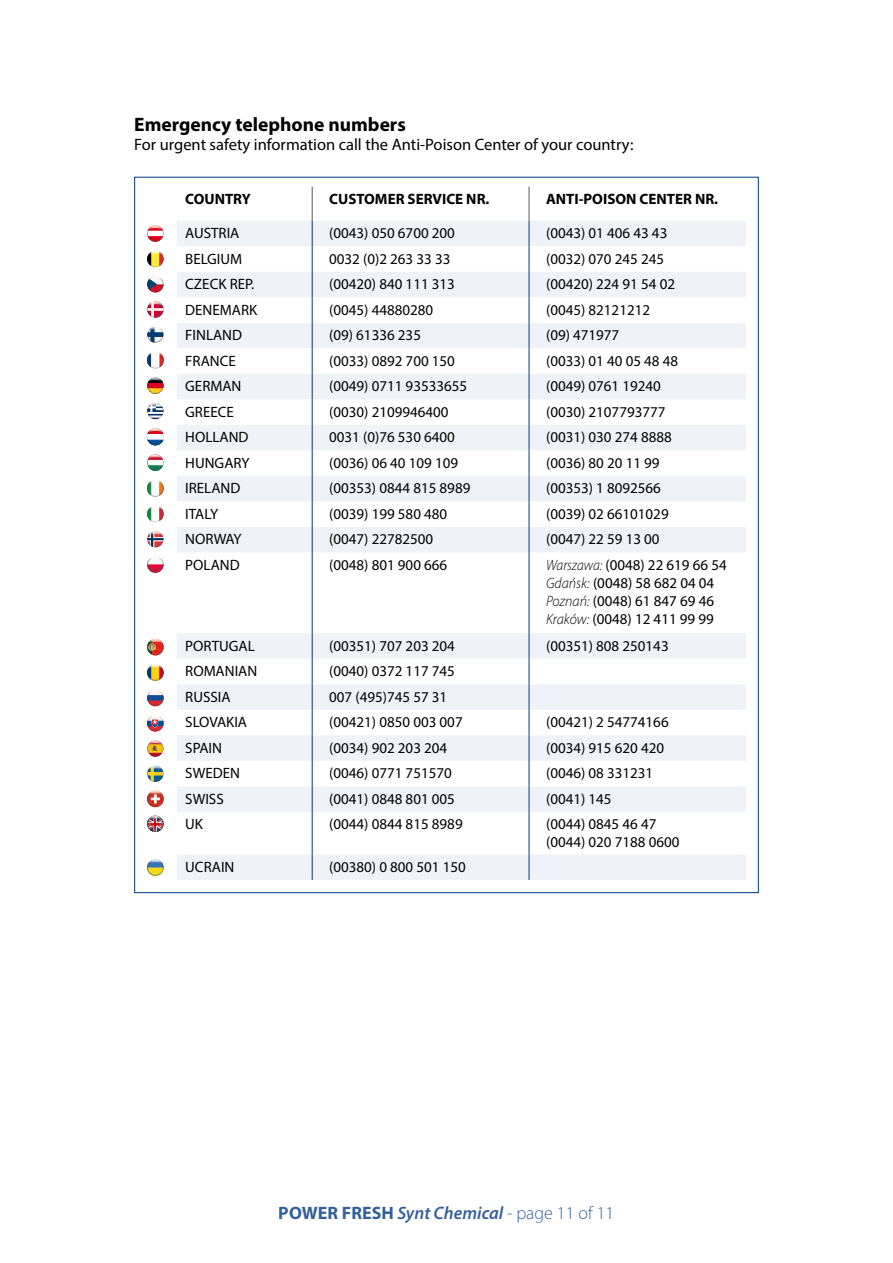
<style>
.page{position:relative;width:893px;height:1263px;background:#fff}
.page>*{position:absolute;margin:0;border:0;box-sizing:border-box;transform-origin:0 0}
.t1{font:700 19.5px "Myriad Pro";color:#000}
.t2{font:italic 600 18px "Myriad Pro";color:#003882}
.t3{font:16.5px "Myriad Pro";color:#000}
.t4{font:15px/18px "Myriad Pro";color:#000}
.t5{font:700 15px "Myriad Pro";color:#000}
.s1{font-weight:300;font-style:italic}
.s2{font-weight:700;font-style:normal}
.s3{font-weight:300;font-style:normal}
</style>
<div class="page">
<svg style="left:177px;top:221px;width:569px;height:659px"></svg>
<svg style="left:312px;top:221px;width:1px;height:331px"></svg>
<svg style="left:529px;top:221px;width:1px;height:331px"></svg>
<hr style="left:312px;top:552px;width:1px;height:81px;background:#003882">
<hr style="left:529px;top:552px;width:1px;height:81px;background:#003882">
<svg style="left:312px;top:633px;width:1px;height:179px"></svg>
<svg style="left:529px;top:633px;width:1px;height:179px"></svg>
<hr style="left:312px;top:812px;width:1px;height:42px;background:#003882">
<hr style="left:529px;top:812px;width:1px;height:42px;background:#003882">
<svg style="left:312px;top:854px;width:1px;height:26px"></svg>
<svg style="left:529px;top:854px;width:1px;height:26px"></svg>
<hr style="left:312px;top:187px;width:1px;height:34px;background:#58585a">
<hr style="left:529px;top:187px;width:1px;height:34px;background:#58585a">
<svg style="left:147px;top:859px;width:17px;height:17px"></svg>
<svg style="left:147px;top:815px;width:17px;height:17px"></svg>
<img style="left:147px;top:795px;width:17px;height:12px">
<svg style="left:150px;top:790px;width:11px;height:13px"></svg>
<img style="left:148px;top:791px;width:15px;height:4px">
<svg style="left:147px;top:765px;width:17px;height:17px"></svg>
<svg style="left:147px;top:740px;width:17px;height:17px"></svg>
<svg style="left:147px;top:718px;width:17px;height:13px"></svg>
<img style="left:148px;top:715px;width:14px;height:4px">
<svg style="left:147px;top:694px;width:17px;height:12px"></svg>
<img style="left:148px;top:690px;width:15px;height:4px">
<svg style="left:147px;top:664px;width:17px;height:17px"></svg>
<svg style="left:147px;top:639px;width:17px;height:16px"></svg>
<svg style="left:147px;top:560px;width:17px;height:13px"></svg>
<img style="left:148px;top:556px;width:15px;height:4px">
<svg style="left:147px;top:531px;width:16px;height:16px"></svg>
<svg style="left:147px;top:506px;width:17px;height:16px"></svg>
<svg style="left:147px;top:481px;width:17px;height:16px"></svg>
<svg style="left:147px;top:458px;width:17px;height:13px"></svg>
<img style="left:148px;top:454px;width:14px;height:4px">
<svg style="left:147px;top:432px;width:17px;height:13px"></svg>
<img style="left:148px;top:428px;width:15px;height:4px">
<svg style="left:147px;top:403px;width:17px;height:16px"></svg>
<svg style="left:147px;top:377px;width:17px;height:17px"></svg>
<svg style="left:147px;top:352px;width:17px;height:16px"></svg>
<svg style="left:147px;top:326px;width:16px;height:17px"></svg>
<svg style="left:147px;top:301px;width:17px;height:17px"></svg>
<svg style="left:147px;top:276px;width:17px;height:16px"></svg>
<svg style="left:147px;top:251px;width:17px;height:16px"></svg>
<svg style="left:147px;top:225px;width:17px;height:17px"></svg>
<h1 class="t1" style="left:134px;top:111px;width:273px">Emergency telephone numbers</h1>
<p class="t3" style="left:134px;top:135px;width:501px">For urgent safety information call the Anti-Poison Center of your country:</p>
<p class="t5" style="left:185px;top:189px;width:67px">COUNTRY</p>
<p class="t5" style="left:329px;top:189px;width:162px">CUSTOMER SERVICE NR.</p>
<p class="t5" style="left:546px;top:189px;width:174px">ANTI-POISON CENTER NR.</p>
<p class="t4" style="left:185px;top:224px;width:56px">AUSTRIA</p>
<p class="t4" style="left:329px;top:224px;width:127px">(0043) 050 6700 200</p>
<p class="t4" style="left:546px;top:224px;width:123px">(0043) 01 406 43 43</p>
<p class="t4" style="left:185px;top:249px;width:59px">BELGIUM</p>
<p class="t4" style="left:329px;top:249px;width:123px">0032 (0)2 263 33 33</p>
<p class="t4" style="left:546px;top:249px;width:120px">(0032) 070 245 245</p>
<p class="t4" style="left:185px;top:275px;width:70px">CZECK REP.</p>
<p class="t4" style="left:329px;top:275px;width:127px">(00420) 840 111 313</p>
<p class="t4" style="left:546px;top:275px;width:130px">(00420) 224 91 54 02</p>
<p class="t4" style="left:185px;top:300px;width:73px">DENEMARK</p>
<p class="t4" style="left:329px;top:300px;width:106px">(0045) 44880280</p>
<p class="t4" style="left:546px;top:300px;width:106px">(0045) 82121212</p>
<p class="t4" style="left:185px;top:326px;width:58px">FINLAND</p>
<p class="t4" style="left:329px;top:326px;width:93px">(09) 61336 235</p>
<p class="t4" style="left:546px;top:326px;width:75px">(09) 471977</p>
<p class="t4" style="left:185px;top:351px;width:52px">FRANCE</p>
<p class="t4" style="left:329px;top:351px;width:127px">(0033) 0892 700 150</p>
<p class="t4" style="left:546px;top:351px;width:134px">(0033) 01 40 05 48 48</p>
<p class="t4" style="left:185px;top:377px;width:58px">GERMAN</p>
<p class="t4" style="left:329px;top:377px;width:139px">(0049) 0711 93533655</p>
<p class="t4" style="left:546px;top:377px;width:116px">(0049) 0761 19240</p>
<p class="t4" style="left:185px;top:402px;width:50px">GREECE</p>
<p class="t4" style="left:329px;top:402px;width:121px">(0030) 2109946400</p>
<p class="t4" style="left:546px;top:402px;width:121px">(0030) 2107793777</p>
<p class="t4" style="left:185px;top:428px;width:65px">HOLLAND</p>
<p class="t4" style="left:329px;top:428px;width:127px">0031 (0)76 530 6400</p>
<p class="t4" style="left:546px;top:428px;width:127px">(0031) 030 274 8888</p>
<p class="t4" style="left:185px;top:453px;width:66px">HUNGARY</p>
<p class="t4" style="left:329px;top:453px;width:130px">(0036) 06 40 109 109</p>
<p class="t4" style="left:546px;top:453px;width:115px">(0036) 80 20 11 99</p>
<p class="t4" style="left:185px;top:479px;width:57px">IRELAND</p>
<p class="t4" style="left:329px;top:479px;width:143px">(00353) 0844 815 8989</p>
<p class="t4" style="left:546px;top:479px;width:116px">(00353) 1 8092566</p>
<p class="t4" style="left:185px;top:504px;width:35px">ITALY</p>
<p class="t4" style="left:329px;top:504px;width:120px">(0039) 199 580 480</p>
<p class="t4" style="left:546px;top:504px;width:124px">(0039) 02 66101029</p>
<p class="t4" style="left:185px;top:530px;width:58px">NORWAY</p>
<p class="t4" style="left:329px;top:530px;width:106px">(0047) 22782500</p>
<p class="t4" style="left:546px;top:530px;width:115px">(0047) 22 59 13 00</p>
<p class="t4" style="left:185px;top:555px;width:56px">POLAND</p>
<p class="t4" style="left:329px;top:555px;width:120px">(0048) 801 900 666</p>
<p class="t4" style="left:546px;top:555px;width:182px"><span class="s1">Warszawa:</span> (0048) 22 619 66 54<br><span class="s1">Gdańsk:</span> (0048) 58 682 04 04<br><span class="s1">Poznań:</span> (0048) 61 847 69 46<br><span class="s1">Kraków:</span> (0048) 12 411 99 99</p>
<p class="t4" style="left:185px;top:636px;width:71px">PORTUGAL</p>
<p class="t4" style="left:329px;top:636px;width:127px">(00351) 707 203 204</p>
<p class="t4" style="left:546px;top:636px;width:124px">(00351) 808 250143</p>
<p class="t4" style="left:185px;top:662px;width:74px">ROMANIAN</p>
<p class="t4" style="left:329px;top:662px;width:127px">(0040) 0372 117 745</p>
<p class="t4" style="left:185px;top:687px;width:47px">RUSSIA</p>
<p class="t4" style="left:329px;top:687px;width:120px">007 (495)745 57 31</p>
<p class="t4" style="left:185px;top:713px;width:63px">SLOVAKIA</p>
<p class="t4" style="left:329px;top:713px;width:135px">(00421) 0850 003 007</p>
<p class="t4" style="left:546px;top:713px;width:124px">(00421) 2 54774166</p>
<p class="t4" style="left:185px;top:738px;width:38px">SPAIN</p>
<p class="t4" style="left:329px;top:738px;width:120px">(0034) 902 203 204</p>
<p class="t4" style="left:546px;top:738px;width:120px">(0034) 915 620 420</p>
<p class="t4" style="left:185px;top:764px;width:56px">SWEDEN</p>
<p class="t4" style="left:329px;top:764px;width:124px">(0046) 0771 751570</p>
<p class="t4" style="left:546px;top:764px;width:109px">(0046) 08 331231</p>
<p class="t4" style="left:185px;top:789px;width:40px">SWISS</p>
<p class="t4" style="left:329px;top:789px;width:127px">(0041) 0848 801 005</p>
<p class="t4" style="left:546px;top:789px;width:67px">(0041) 145</p>
<p class="t4" style="left:185px;top:815px;width:19px">UK</p>
<p class="t4" style="left:329px;top:815px;width:135px">(0044) 0844 815 8989</p>
<p class="t4" style="left:546px;top:815px;width:135px">(0044) 0845 46 47 (0044) 020 7188 0600</p>
<p class="t4" style="left:185px;top:857px;width:51px">UCRAIN</p>
<p class="t4" style="left:329px;top:857px;width:138px">(00380) 0 800 501 150</p>
<p class="t2" style="left:279px;top:1201px;width:337px"><span class="s2">POWER FRESH</span> Synt Chemical <span class="s3">- page 11 of 11</span></p>
</div>
